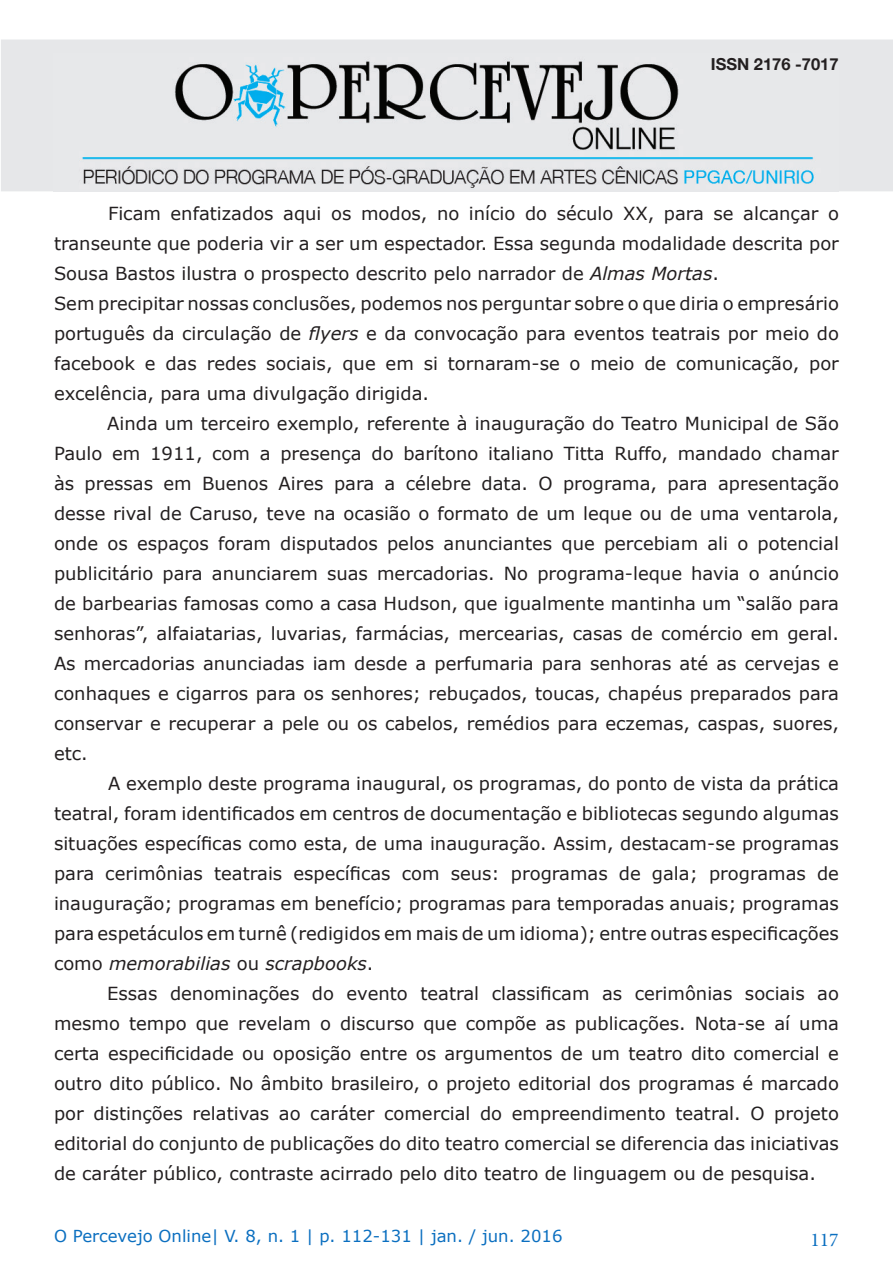
<style>
.page{position:relative;width:893px;height:1263px;background:#fff}
.page>*{position:absolute;margin:0;border:0;box-sizing:border-box;transform-origin:0 0}
.t1{font:19.5px "Minion Pro";color:#0b6fc0}
.t2{font:18px/30px "Verdana";color:#231f20;text-align:justify}
.t3{font:16.5px "Verdana";color:#0b6fc0}
.t4{font:700 16.5px "Helvetica Neue";color:#231f20}
.s1{font-style:italic}
</style>
<div class="page">
<div style="left:1px;top:40px;width:892px;height:151px;background:#e6e7e9"></div>
<img style="left:53px;top:61px;width:786px;height:130px">
<p class="t4" style="left:711px;top:49px;width:129px">ISSN 2176 -7017</p>
<p class="t2" style="left:54px;top:198px;width:786px;text-indent:54px">Ficam enfatizados aqui os modos, no início do século XX, para se alcançar o transeunte que poderia vir a ser um espectador. Essa segunda modalidade descrita por Sousa Bastos ilustra o prospecto descrito pelo narrador de <span class="s1">Almas Mortas</span>.</p>
<p class="t2" style="left:54px;top:288px;width:786px">Sem precipitar nossas conclusões, podemos nos perguntar sobre o que diria o empresário português da circulação de <span class="s1">flyers</span> e da convocação para eventos teatrais por meio do facebook e das redes sociais, que em si tornaram-se o meio de comunicação, por excelência, para uma divulgação dirigida.</p>
<p class="t2" style="left:54px;top:408px;width:786px;text-indent:53px">Ainda um terceiro exemplo, referente à inauguração do Teatro Municipal de São Paulo em 1911, com a presença do barítono italiano Titta Ruffo, mandado chamar às pressas em Buenos Aires para a célebre data. O programa, para apresentação desse rival de Caruso, teve na ocasião o formato de um leque ou de uma ventarola, onde os espaços foram disputados pelos anunciantes que percebiam ali o potencial publicitário para anunciarem suas mercadorias. No programa-leque havia o anúncio de barbearias famosas como a casa Hudson, que igualmente mantinha um “salão para senhoras”, alfaiatarias, luvarias, farmácias, mercearias, casas de comércio em geral.<br>As mercadorias anunciadas iam desde a perfumaria para senhoras até as cervejas e conhaques e cigarros para os senhores; rebuçados, toucas, chapéus preparados para conservar e recuperar a pele ou os cabelos, remédios para eczemas, caspas, suores, etc.</p>
<p class="t2" style="left:54px;top:768px;width:786px;text-indent:54px">A exemplo deste programa inaugural, os programas, do ponto de vista da prática teatral, foram identificados em centros de documentação e bibliotecas segundo algumas situações específicas como esta, de uma inauguração. Assim, destacam-se programas para cerimônias teatrais específicas com seus: programas de gala; programas de inauguração; programas em benefício; programas para temporadas anuais; programas para espetáculos em turnê (redigidos em mais de um idioma); entre outras especificações como <span class="s1">memorabilias</span> ou <span class="s1">scrapbooks</span>.</p>
<p class="t2" style="left:54px;top:978px;width:786px;text-indent:53px">Essas denominações do evento teatral classificam as cerimônias sociais ao mesmo tempo que revelam o discurso que compõe as publicações. Nota-se aí uma certa especificidade ou oposição entre os argumentos de um teatro dito comercial e outro dito público. No âmbito brasileiro, o projeto editorial dos programas é marcado por distinções relativas ao caráter comercial do empreendimento teatral. O projeto editorial do conjunto de publicações do dito teatro comercial se diferencia das iniciativas de caráter público, contraste acirrado pelo dito teatro de linguagem ou de pesquisa.</p>
<p class="t3" style="left:54px;top:1224px;width:510px">O Percevejo Online| V. 8, n. 1 | p. 112-131 | jan. / jun. 2016</p>
<p class="t1" style="left:810px;top:1227px;width:30px">117</p>
</div>
